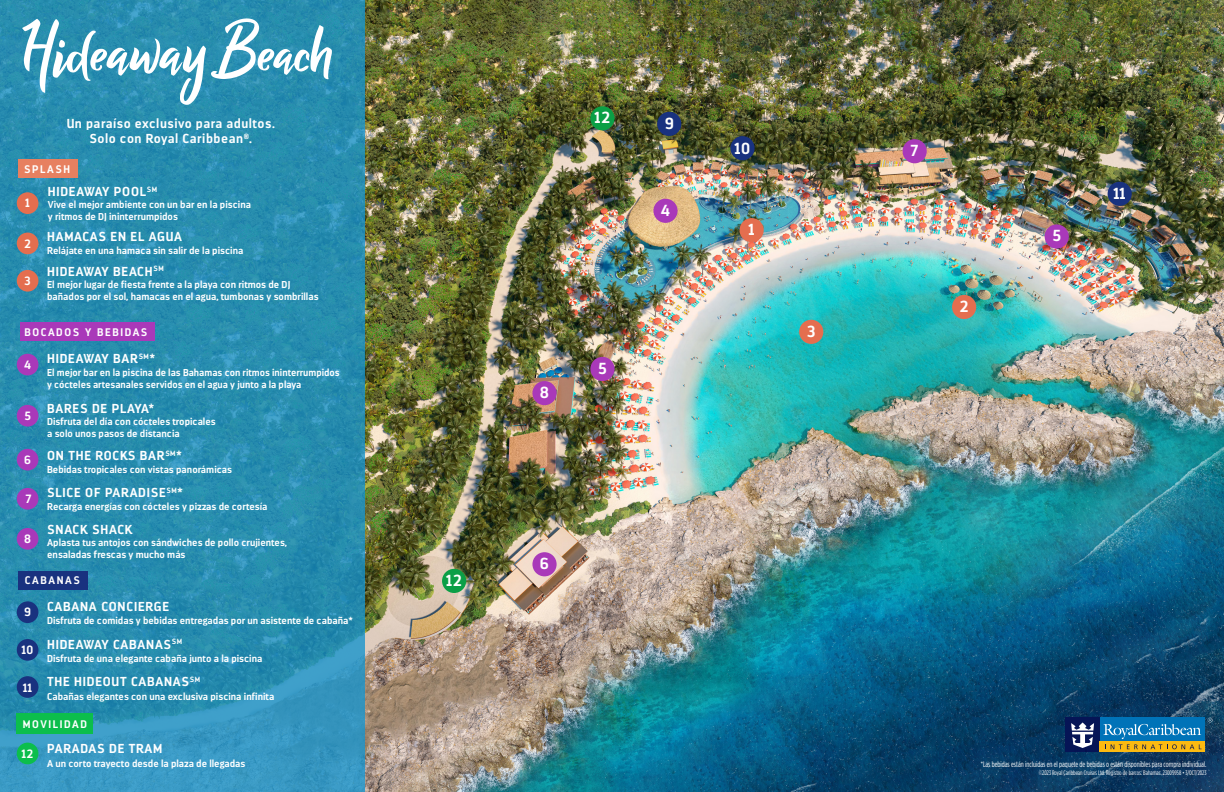
<style>
.page{position:relative;width:1224px;height:792px;background:#fff}
.page>*{position:absolute;margin:0;border:0;box-sizing:border-box;transform-origin:0 0}
.t1{font:700 16px "Darwin";letter-spacing:.04em;color:#fff}
.t2{font:700 13px "Darwin";letter-spacing:.06em;color:#fff}
.t3{font:700 13px/15.6px "Darwin";letter-spacing:.04em;color:#fff;text-align:center}
.t4{font:700 12px "Darwin";color:#fff}
.t5{font:700 11px "Darwin";letter-spacing:.15em;color:#fff}
.t6{font:700 10px/12px "Darwin";color:#fff}
.t7{font:8px "Gotham Condensed";color:#fff}
.t8{font:6.6px "Gotham Condensed";color:#fff}
</style>
<div class="page">
<img style="left:364px;top:0;width:860px;height:792px">
<svg style="left:0;top:0;width:364px;height:792px;background:#298eb1"></svg>
<div style="left:17px;top:601px;width:21px;height:22px;background:#19327f;border-radius:50%"></div>
<div style="left:17px;top:528px;width:21px;height:22px;background:#a939b9;border-radius:50%"></div>
<div style="left:17px;top:488px;width:21px;height:22px;background:#a939b9;border-radius:50%"></div>
<div style="left:17px;top:449px;width:21px;height:22px;background:#a939b9;border-radius:50%"></div>
<div style="left:17px;top:405px;width:21px;height:22px;background:#a939b9;border-radius:50%"></div>
<div style="left:17px;top:354px;width:21px;height:21px;background:#a939b9;border-radius:50%"></div>
<div style="left:20px;top:322px;width:135px;height:19px;background:#a939b9"></div>
<div style="left:18px;top:571px;width:69px;height:18px;background:#19327f"></div>
<div style="left:17px;top:713px;width:76px;height:20px;background:#0cbe4c"></div>
<div style="left:18px;top:159px;width:60px;height:19px;background:#e78060"></div>
<div style="left:740px;top:218px;width:24px;height:24px;background:#e46e4f;border-radius:50%"></div>
<div style="left:17px;top:192px;width:21px;height:22px;background:#e46e4f;border-radius:50%"></div>
<div style="left:17px;top:270px;width:21px;height:22px;background:#e46e4f;border-radius:50%"></div>
<div style="left:17px;top:233px;width:21px;height:21px;background:#e46e4f;border-radius:50%"></div>
<div style="left:17px;top:639px;width:21px;height:22px;background:#19327f;border-radius:50%"></div>
<div style="left:17px;top:743px;width:21px;height:21px;background:#0cbe4c;border-radius:50%"></div>
<div style="left:17px;top:676px;width:21px;height:22px;background:#19327f;border-radius:50%"></div>
<div style="left:799px;top:320px;width:24px;height:24px;background:#e46e4f;border-radius:50%"></div>
<div style="left:952px;top:295px;width:24px;height:24px;background:#e46e4f;border-radius:50%"></div>
<div style="left:532px;top:552px;width:25px;height:24px;background:#a939b9;border-radius:50%"></div>
<div style="left:653px;top:199px;width:25px;height:24px;background:#a939b9;border-radius:50%"></div>
<div style="left:903px;top:139px;width:24px;height:24px;background:#a939b9;border-radius:50%"></div>
<div style="left:657px;top:112px;width:24px;height:24px;background:#19327f;border-radius:50%"></div>
<div style="left:730px;top:136px;width:25px;height:24px;background:#19327f;border-radius:50%"></div>
<div style="left:532px;top:381px;width:25px;height:24px;background:#a939b9;border-radius:50%"></div>
<div style="left:590px;top:357px;width:25px;height:24px;background:#a939b9;border-radius:50%"></div>
<div style="left:1045px;top:224px;width:24px;height:25px;background:#a939b9;border-radius:50%"></div>
<div style="left:590px;top:106px;width:25px;height:24px;background:#0b9f46;border-radius:50%"></div>
<div style="left:442px;top:569px;width:24px;height:24px;background:#0b9f46;border-radius:50%"></div>
<div style="left:1108px;top:182px;width:24px;height:24px;background:#19327f;border-radius:50%"></div>
<svg style="left:22px;top:17px;width:310px;height:88px"></svg>
<div style="left:1065px;top:718px;width:140px;height:34px;background:#0073b8"></div>
<div style="left:1065px;top:718px;width:35px;height:34px;background:#061556"></div>
<div style="left:1100px;top:741px;width:105px;height:11px;background:#fbba11"></div>
<svg style="left:1103px;top:724px;width:99px;height:25px"></svg>
<svg style="left:1208px;top:718px;width:5px;height:4px"></svg>
<svg style="left:1071px;top:723px;width:23px;height:25px"></svg>
<h2 class="t3" style="left:67px;top:115px;width:210px">Un paraíso exclusivo para adultos.<br>Solo con Royal Caribbean<sup>®</sup>.</h2>
<p class="t5" style="left:24px;top:162px;width:48px">SPLASH</p>
<p class="t4" style="left:26px;top:196px;width:6px">1</p>
<p class="t4" style="left:24px;top:236px;width:8px">2</p>
<p class="t4" style="left:24px;top:274px;width:8px">3</p>
<h2 class="t2" style="left:48px;top:183px;width:111px">HIDEAWAY POOL<sup>SM</sup></h2>
<p class="t6" style="left:48px;top:199px;width:205px">Vive el mejor ambiente con un bar en la piscina y ritmos de DJ ininterrumpidos</p>
<h2 class="t2" style="left:47px;top:228px;width:136px">HAMACAS EN EL AGUA</h2>
<p class="t6" style="left:47px;top:245px;width:198px">Relájate en una hamaca sin salir de la piscina</p>
<h2 class="t2" style="left:47px;top:263px;width:118px">HIDEAWAY BEACH<sup>SM</sup></h2>
<p class="t6" style="left:47px;top:279px;width:273px">El mejor lugar de fiesta frente a la playa con ritmos de DJ bañados por el sol, hamacas en el agua, tumbonas y sombrillas</p>
<p class="t5" style="left:24px;top:325px;width:124px">BOCADOS Y BEBIDAS</p>
<p class="t4" style="left:24px;top:358px;width:8px">4</p>
<p class="t4" style="left:24px;top:409px;width:8px">5</p>
<p class="t4" style="left:24px;top:452px;width:8px">6</p>
<p class="t4" style="left:26px;top:492px;width:7px">7</p>
<p class="t4" style="left:24px;top:532px;width:8px">8</p>
<h2 class="t2" style="left:47px;top:350px;width:109px">HIDEAWAY BAR<sup>SM</sup>*</h2>
<p class="t6" style="left:47px;top:366px;width:294px">El mejor bar en la piscina de las Bahamas con ritmos ininterrumpidos y cócteles artesanales servidos en el agua y junto a la playa</p>
<h2 class="t2" style="left:47px;top:400px;width:109px">BARES DE PLAYA*</h2>
<p class="t6" style="left:47px;top:416px;width:170px">Disfruta del día con cócteles tropicales a solo unos pasos de distancia</p>
<h2 class="t2" style="left:47px;top:448px;width:136px">ON THE ROCKS BAR<sup>SM</sup>*</h2>
<p class="t6" style="left:47px;top:463px;width:186px">Bebidas tropicales con vistas panorámicas</p>
<h2 class="t2" style="left:47px;top:485px;width:137px">SLICE OF PARADISE<sup>SM</sup>*</h2>
<p class="t6" style="left:47px;top:500px;width:222px">Recarga energías con cócteles y pizzas de cortesía</p>
<h2 class="t2" style="left:47px;top:521px;width:87px">SNACK SHACK</h2>
<p class="t6" style="left:47px;top:537px;width:241px">Aplasta tus antojos con sándwiches de pollo crujientes, ensaladas frescas y mucho más</p>
<p class="t5" style="left:25px;top:574px;width:56px">CABANAS</p>
<p class="t4" style="left:24px;top:604px;width:8px">9</p>
<p class="t4" style="left:22px;top:642px;width:13px">10</p>
<p class="t4" style="left:23px;top:680px;width:10px">11</p>
<h2 class="t2" style="left:47px;top:598px;width:123px">CABANA CONCIERGE</h2>
<p class="t6" style="left:47px;top:615px;width:307px">Disfruta de comidas y bebidas entregadas por un asistente de cabaña*</p>
<h2 class="t2" style="left:47px;top:636px;width:136px">HIDEAWAY CABANAS<sup>SM</sup></h2>
<p class="t6" style="left:47px;top:653px;width:217px">Disfruta de una elegante cabaña junto a la piscina</p>
<h2 class="t2" style="left:47px;top:674px;width:154px">THE HIDEOUT CABANAS<sup>SM</sup></h2>
<p class="t6" style="left:47px;top:690px;width:229px">Cabañas elegantes con una exclusiva piscina infinita</p>
<p class="t5" style="left:23px;top:717px;width:66px">MOVILIDAD</p>
<p class="t4" style="left:22px;top:747px;width:13px">12</p>
<h2 class="t2" style="left:47px;top:741px;width:117px">PARADAS DE TRAM</h2>
<p class="t6" style="left:47px;top:757px;width:200px">A un corto trayecto desde la plaza de llegadas</p>
<h1 class="t1" style="left:447px;top:570px;width:17px">12</h1>
<h1 class="t1" style="left:595px;top:108px;width:17px">12</h1>
<h1 class="t1" style="left:665px;top:113px;width:11px">9</h1>
<h1 class="t1" style="left:661px;top:200px;width:11px">4</h1>
<h1 class="t1" style="left:540px;top:383px;width:11px">8</h1>
<h1 class="t1" style="left:598px;top:358px;width:10px">5</h1>
<h1 class="t1" style="left:735px;top:138px;width:17px">10</h1>
<h1 class="t1" style="left:749px;top:220px;width:7px">1</h1>
<h1 class="t1" style="left:807px;top:321px;width:10px">3</h1>
<h1 class="t1" style="left:540px;top:554px;width:11px">6</h1>
<h1 class="t1" style="left:911px;top:141px;width:9px">7</h1>
<h1 class="t1" style="left:960px;top:297px;width:10px">2</h1>
<h1 class="t1" style="left:1052px;top:226px;width:10px">5</h1>
<h1 class="t1" style="left:1114px;top:183px;width:13px">11</h1>
<p class="t7" style="left:981px;top:759px;width:227px">*Las bebidas están incluidas en el paquete de bebidas o están disponibles para compra individual.</p>
<p class="t8" style="left:1039px;top:769px;width:169px">©2023 Royal Caribbean Cruises Ltd. Registro de barcos: Bahamas. 23009958 • 3/OCT/2023</p>
</div>
